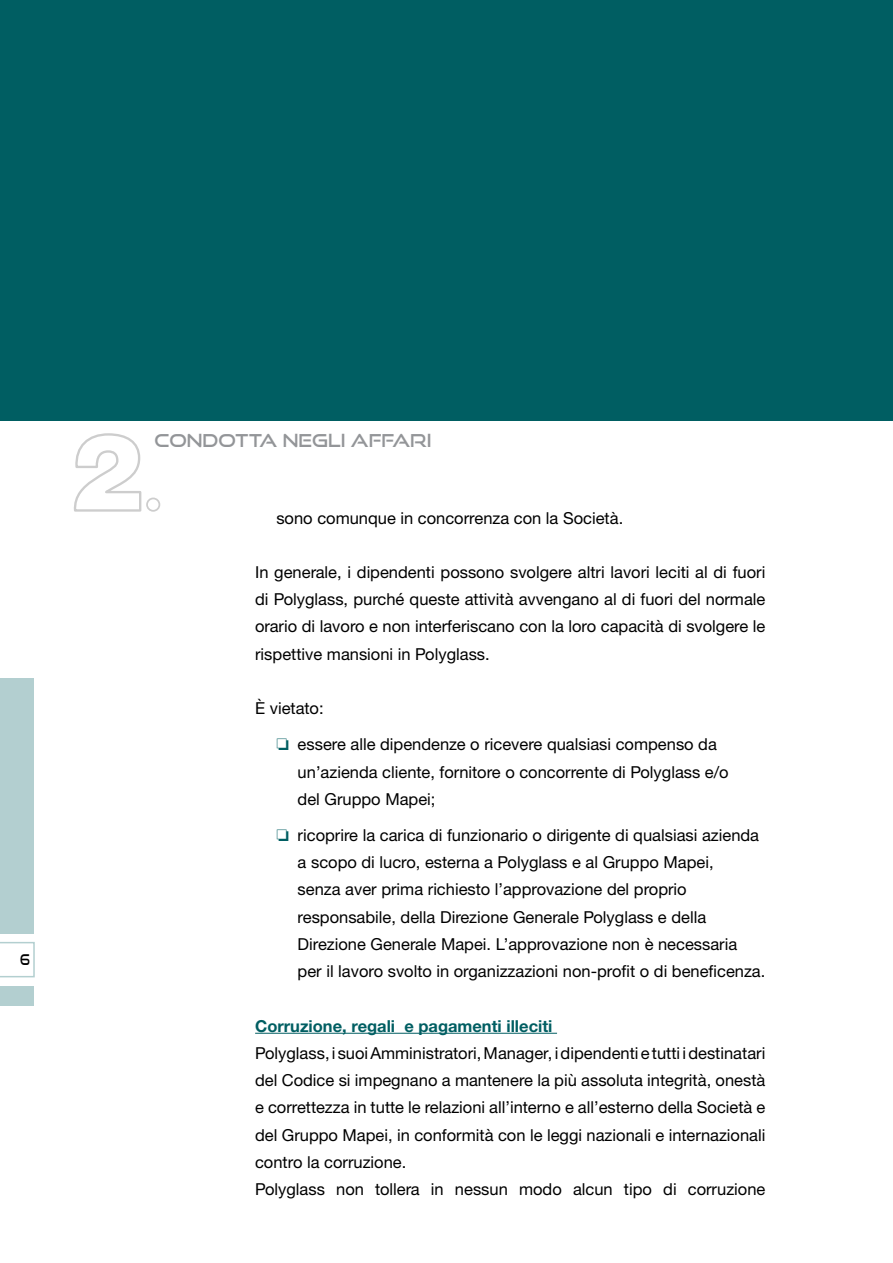
<style>
.page{position:relative;width:893px;height:1263px;background:#fff}
.page>*{position:absolute;margin:0;border:0;box-sizing:border-box;transform-origin:0 0}
.t1{font:18px "Good Times Rg";color:#939598}
.t2{font:16.5px/27.3px "Helvetica Neue LTW1 G";color:#000}
.t3{font:700 16.5px "Helvetica Neue LTW1 G";color:#005e62}
.t4{font:15px "Good Times Rg";color:#000;scale:.76 1}
.s1{color:#005e62}
</style>
<div class="page">
<svg style="left:0;top:942px;width:35px;height:35px"></svg>
<div style="left:0;top:678px;width:34px;height:255px;background:#b3cfd0"></div>
<div style="left:0;top:986px;width:34px;height:20px;background:#b3cfd0"></div>
<div style="left:0;top:0;width:893px;height:421px;background:#005e62"></div>
<hr style="left:255px;top:1033px;width:302px;height:1px;background:#005e62">
<svg style="left:74px;top:433px;width:68px;height:79px"></svg>
<div style="left:146px;top:497px;width:14px;height:15px;border:2px solid #000;border-radius:50%"></div>
<p class="t4" style="left:20px;top:950px;width:15px">6</p>
<p class="t1" style="left:155px;top:430px;width:278px">CONDOTTA NEGLI AFFARI</p>
<p class="t2" style="left:276px;top:504px;width:348px">sono comunque in concorrenza con la Società.</p>
<p class="t2" style="left:255px;top:558px;width:512px;text-align:justify">In generale, i dipendenti possono svolgere altri lavori leciti al di fuori di Polyglass, purché queste attività avvengano al di fuori del normale orario di lavoro e non interferiscano con la loro capacità di svolgere le rispettive mansioni in Polyglass.</p>
<p class="t2" style="left:276px;top:690px;width:442px;line-height:36.2px;text-indent:-21px">È vietato:<br><span class="s1">❏</span> essere alle dipendenze o ricevere qualsiasi compenso da</p>
<p class="t2" style="left:298px;top:758px;width:433px">un’azienda cliente, fornitore o concorrente di Polyglass e/o del Gruppo Mapei;</p>
<p class="t2" style="left:298px;top:821px;width:469px;text-indent:-21px"><span class="s1">❏</span> ricoprire la carica di funzionario o dirigente di qualsiasi azienda a scopo di lucro, esterna a Polyglass e al Gruppo Mapei,<br>senza aver prima richiesto l’approvazione del proprio responsabile, della Direzione Generale Polyglass e della Direzione Generale Mapei. L’approvazione non è necessaria per il lavoro svolto in organizzazioni non-profit o di beneficenza.</p>
<p class="t3" style="left:255px;top:1015px;width:299px">Corruzione, regali e pagamenti illeciti</p>
<p class="t2" style="left:255px;top:1039px;width:512px">Polyglass, i suoi Amministratori, Manager, i dipendenti e tutti i destinatari del Codice si impegnano a mantenere la più assoluta integrità, onestà e correttezza in tutte le relazioni all’interno e all’esterno della Società e del Gruppo Mapei, in conformità con le leggi nazionali e internazionali contro la corruzione.<br>Polyglass non tollera in nessun modo alcun tipo di corruzione</p>
</div>
